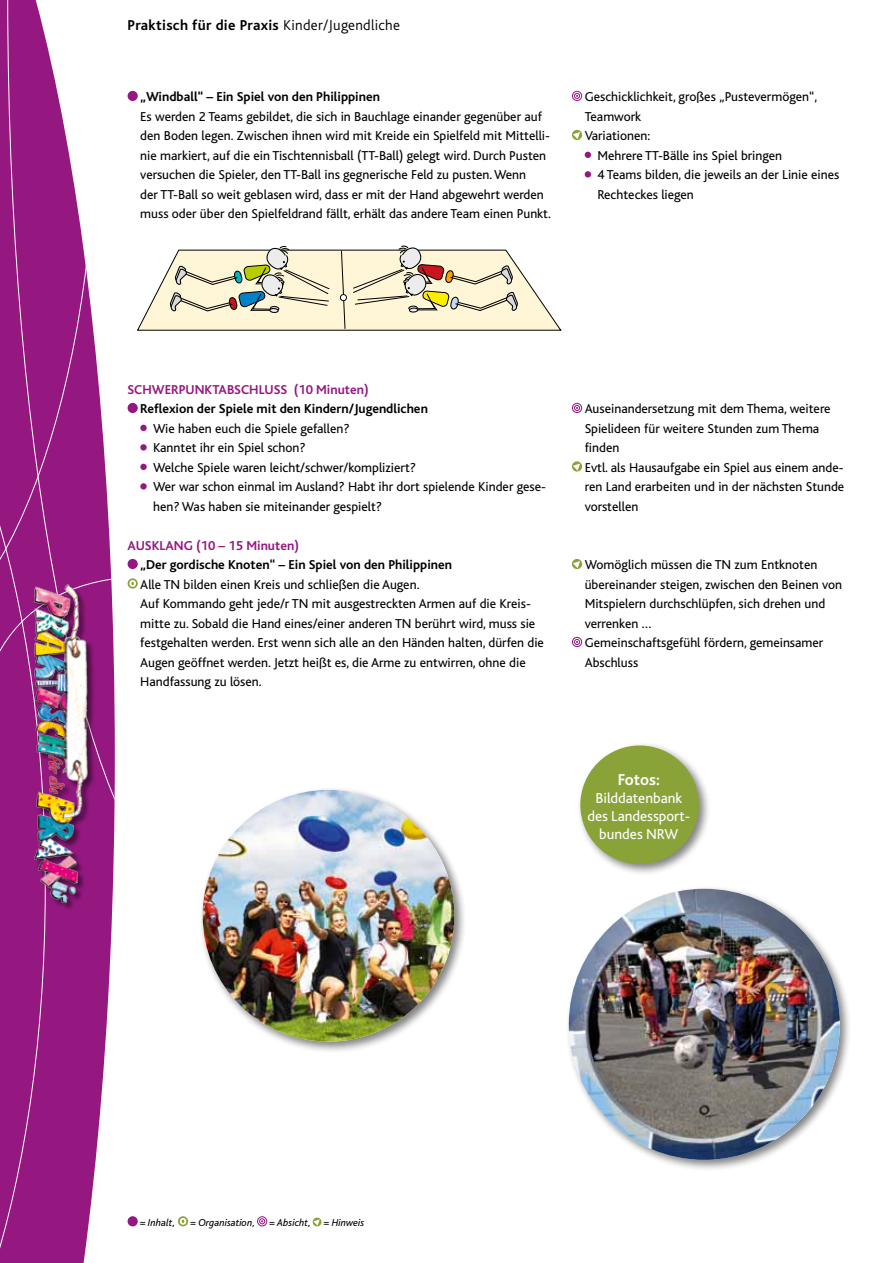
<style>
.page{position:relative;width:893px;height:1263px;background:#fff}
.page>*{position:absolute;margin:0;border:0;box-sizing:border-box;transform-origin:0 0}
.t1{font:700 16.5px "Bliss";color:#fff}
.t2{font:700 15px "Bliss";letter-spacing:.02em;color:#000}
.t3{font:15px/18px "Bliss";color:#fff;text-align:center}
.t4{font:13.5px/19.5px "Bliss";color:#000}
.t5{font:700 13.5px "Bliss";color:#000}
.t6{font:700 13.5px "Bliss";color:#951881}
.t7{font:italic 10.5px "Bliss";color:#000}
.s1{font-weight:300}
</style>
<div class="page">
<div style="left:128px;top:91px;width:10px;height:10px;background:#951881;border-radius:50%"></div>
<div style="left:128px;top:403px;width:10px;height:10px;background:#951881;border-radius:50%"></div>
<div style="left:140px;top:425px;width:7px;height:6px;background:#951881;border-radius:50%"></div>
<svg style="left:140px;top:444px;width:7px;height:7px"></svg>
<div style="left:140px;top:464px;width:7px;height:6px;background:#951881;border-radius:50%"></div>
<svg style="left:140px;top:483px;width:7px;height:7px"></svg>
<div style="left:128px;top:559px;width:10px;height:10px;background:#951881;border-radius:50%"></div>
<svg style="left:128px;top:578px;width:10px;height:11px"></svg>
<svg style="left:129px;top:580px;width:7px;height:7px"></svg>
<div style="left:128px;top:1216px;width:10px;height:10px;background:#951881;border-radius:50%"></div>
<svg style="left:178px;top:1216px;width:10px;height:10px"></svg>
<svg style="left:180px;top:1218px;width:6px;height:7px"></svg>
<svg style="left:257px;top:1216px;width:10px;height:10px"></svg>
<svg style="left:312px;top:1217px;width:10px;height:10px"></svg>
<svg style="left:572px;top:91px;width:10px;height:10px"></svg>
<svg style="left:572px;top:129px;width:11px;height:11px"></svg>
<svg style="left:585px;top:152px;width:6px;height:6px"></svg>
<div style="left:585px;top:171px;width:6px;height:7px;background:#951881;border-radius:50%"></div>
<svg style="left:572px;top:403px;width:10px;height:10px"></svg>
<svg style="left:572px;top:461px;width:11px;height:11px"></svg>
<svg style="left:572px;top:558px;width:11px;height:11px"></svg>
<svg style="left:572px;top:637px;width:10px;height:10px"></svg>
<svg style="left:0;top:0;width:90px;height:301px"></svg>
<svg style="left:0;top:301px;width:115px;height:962px;background:#a1338f"></svg>
<div style="left:35px;top:585px;width:61px;height:324px;background:#000;opacity:.5"></div>
<img style="left:26px;top:574px;width:62px;height:335px">
<svg style="left:136px;top:245px;width:426px;height:86px"></svg>
<div style="left:340px;top:294px;width:7px;height:7px;border:1px solid #000;border-radius:50%"></div>
<div style="left:576px;top:741px;width:135px;height:135px;background:#000;opacity:.5"></div>
<div style="left:581px;top:746px;width:117px;height:117px;background:#8aa339;border-radius:50%"></div>
<div style="left:580px;top:745px;width:119px;height:119px;border:2px solid #8aa339;border-radius:50%"></div>
<div style="left:565px;top:885px;width:287px;height:287px;background:#000;opacity:.5"></div>
<img style="left:569px;top:889px;width:271px;height:271px;border-radius:136px">
<div style="left:199px;top:786px;width:268px;height:268px;background:#000;opacity:.5"></div>
<img style="left:203px;top:790px;width:251px;height:251px;border-radius:126px">
<p class="t2" style="left:128px;top:18px;width:274px">Praktisch für die Praxis <span class="s1">Kinder/Jugendliche</span></p>
<p class="t5" style="left:140px;top:90px;width:241px">„Windball“ – Ein Spiel von den Philippinen</p>
<p class="t4" style="left:140px;top:107px;width:412px">Es werden 2 Teams gebildet, die sich in Bauchlage einander gegenüber auf den Boden legen. Zwischen ihnen wird mit Kreide ein Spielfeld mit Mittelli&shy;nie markiert, auf die ein Tischtennisball (TT-Ball) gelegt wird. Durch Pusten versuchen die Spieler, den TT-Ball ins gegnerische Feld zu pusten. Wenn<br>der TT-Ball so weit geblasen wird, dass er mit der Hand abgewehrt werden muss oder über den Spielfeldrand fällt, erhält das andere Team einen Punkt.</p>
<p class="t4" style="left:585px;top:87px;width:234px">Geschicklichkeit, großes „Pustevermögen“,</p>
<p class="t4" style="left:585px;top:107px;width:58px">Teamwork</p>
<p class="t4" style="left:585px;top:126px;width:67px">Variationen:</p>
<p class="t4" style="left:597px;top:146px;width:186px">Mehrere TT-Bälle ins Spiel bringen</p>
<p class="t4" style="left:597px;top:165px;width:243px">4 Teams bilden, die jeweils an der Linie eines</p>
<p class="t4" style="left:597px;top:185px;width:98px">Rechteckes liegen</p>
<p class="t6" style="left:128px;top:382px;width:243px">SCHWERPUNKTABSCHLUSS (10 Minuten)</p>
<p class="t5" style="left:140px;top:402px;width:289px">Reflexion der Spiele mit den Kindern/Jugendlichen</p>
<p class="t4" style="left:153px;top:419px;width:394px">Wie haben euch die Spiele gefallen?<br>Kanntet ihr ein Spiel schon?<br>Welche Spiele waren leicht/schwer/kompliziert?<br>Wer war schon einmal im Ausland? Habt ihr dort spielende Kinder gese&shy;hen? Was haben sie miteinander gespielt?</p>
<p class="t6" style="left:128px;top:538px;width:173px">AUSKLANG (10 – 15 Minuten)</p>
<p class="t5" style="left:140px;top:558px;width:313px">„Der gordische Knoten“ – Ein Spiel von den Philippinen</p>
<p class="t4" style="left:140px;top:575px;width:405px">Alle TN bilden einen Kreis und schließen die Augen.<br>Auf Kommando geht jede/r TN mit ausgestreckten Armen auf die Kreis&shy;mitte zu. Sobald die Hand eines/einer anderen TN berührt wird, muss sie festgehalten werden. Erst wenn sich alle an den Händen halten, dürfen die Augen geöffnet werden. Jetzt heißt es, die Arme zu entwirren, ohne die Handfassung zu lösen.</p>
<p class="t4" style="left:585px;top:399px;width:261px">Auseinandersetzung mit dem Thema, weitere<br>Spielideen für weitere Stunden zum Thema finden<br>Evtl. als Hausaufgabe ein Spiel aus einem ande&shy;ren Land erarbeiten und in der nächsten Stunde vorstellen</p>
<p class="t4" style="left:585px;top:555px;width:259px">Womöglich müssen die TN zum Entknoten übereinander steigen, zwischen den Beinen von Mitspielern durchschlüpfen, sich drehen und verrenken …<br>Gemeinschaftsgefühl fördern, gemeinsamer Abschluss</p>
<p class="t1" style="left:618px;top:771px;width:43px">Fotos:</p>
<p class="t3" style="left:587px;top:790px;width:104px">Bilddatenbank des Landessport&shy;bundes NRW</p>
<p class="t7" style="left:140px;top:1217px;width:37px">= Inhalt,</p>
<p class="t7" style="left:190px;top:1217px;width:67px">= Organisation,</p>
<p class="t7" style="left:269px;top:1217px;width:96px">= Absicht, = Hinweis</p>
</div>
